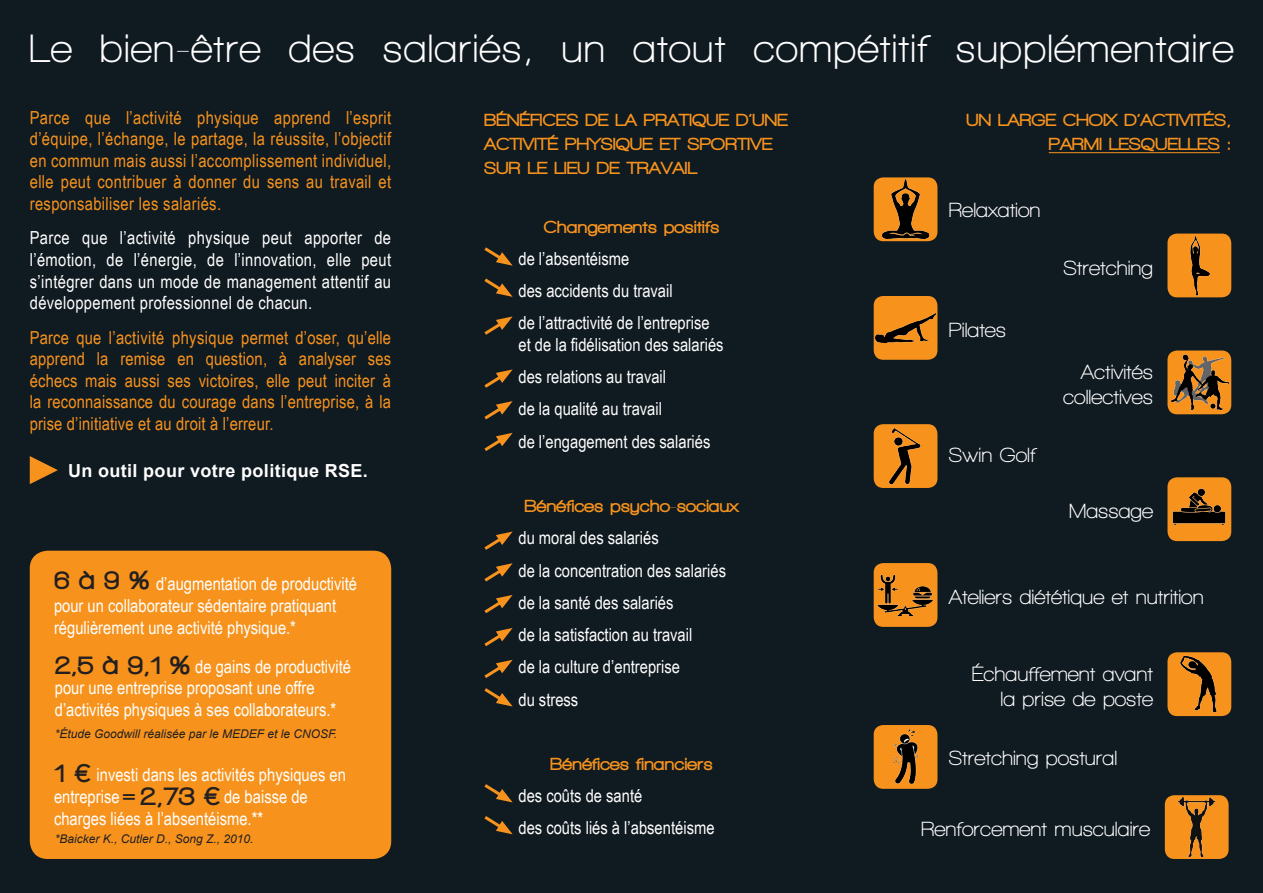
<style>
.page{position:relative;width:1263px;height:893px;background:#101a21}
.page>*{position:absolute;margin:0;border:0;box-sizing:border-box;transform-origin:0 0}
.t1{font:700 40.5px "Walkway";letter-spacing:.03em;color:#fff}
.t2{font:900 27px "Walkway";color:#231f20}
.t3{font:700 21px/25.2px "Walkway";color:#fff;text-align:right}
.t4{font:18px/32.2px "Arial Narrow";color:#fff}
.t5{font:18px/21.6px "Arial Narrow";letter-spacing:.015em;color:#f7931d;text-align:justify}
.t6{font:900 18px/24px "Walkway";letter-spacing:.025em;color:#f7931d}
.t7{font:700 18px "Arial";letter-spacing:.02em;color:#fff}
.t8{font:italic 12px "Arial";color:#231f20}
.s1{font-family:"Walkway";font-weight:900;font-size:27px;color:#231f20}
.s2{font-family:"Britannic";font-weight:700;font-size:24px}
</style>
<div class="page">
<hr style="left:1049px;top:152px;width:171px;height:1px;background:#f7931d">
<div style="left:30px;top:551px;width:361px;height:308px;background:#f7931d;border-radius:18px"></div>
<div style="left:874px;top:177px;width:63px;height:64px;background:#f7931d;border-radius:10px"></div>
<img style="left:882px;top:180px;width:46px;height:59px">
<div style="left:1167px;top:350px;width:64px;height:64px;background:#f7931d;border-radius:10px"></div>
<img style="left:1170px;top:353px;width:59px;height:59px">
<div style="left:1167px;top:652px;width:64px;height:64px;background:#f7931d;border-radius:10px"></div>
<img style="left:1180px;top:655px;width:37px;height:58px">
<div style="left:1167px;top:477px;width:64px;height:64px;background:#f7931d;border-radius:10px"></div>
<img style="left:1172px;top:488px;width:54px;height:38px">
<div style="left:874px;top:424px;width:63px;height:64px;background:#f7931d;border-radius:10px"></div>
<img style="left:888px;top:428px;width:33px;height:57px">
<div style="left:874px;top:563px;width:63px;height:64px;background:#f7931d;border-radius:10px"></div>
<img style="left:877px;top:574px;width:57px;height:43px">
<div style="left:874px;top:296px;width:63px;height:64px;background:#f7931d;border-radius:10px"></div>
<img style="left:876px;top:313px;width:59px;height:30px">
<div style="left:1165px;top:795px;width:63px;height:64px;background:#f7931d;border-radius:10px"></div>
<img style="left:1179px;top:797px;width:36px;height:60px">
<div style="left:874px;top:725px;width:63px;height:64px;background:#f7931d;border-radius:10px"></div>
<img style="left:893px;top:729px;width:26px;height:56px">
<div style="left:1167px;top:234px;width:64px;height:63px;background:#f7931d;border-radius:10px"></div>
<img style="left:1190px;top:236px;width:21px;height:59px">
<svg style="left:484px;top:278px;width:29px;height:19px"></svg>
<svg style="left:484px;top:816px;width:29px;height:18px"></svg>
<svg style="left:484px;top:247px;width:29px;height:19px"></svg>
<svg style="left:484px;top:784px;width:29px;height:18px"></svg>
<svg style="left:484px;top:316px;width:29px;height:19px"></svg>
<svg style="left:484px;top:369px;width:29px;height:19px"></svg>
<svg style="left:484px;top:531px;width:29px;height:19px"></svg>
<svg style="left:484px;top:433px;width:29px;height:18px"></svg>
<svg style="left:484px;top:595px;width:29px;height:19px"></svg>
<svg style="left:484px;top:628px;width:29px;height:19px"></svg>
<svg style="left:484px;top:660px;width:29px;height:46px"></svg>
<svg style="left:484px;top:401px;width:29px;height:19px"></svg>
<svg style="left:484px;top:563px;width:29px;height:19px"></svg>
<svg style="left:30px;top:456px;width:28px;height:28px"></svg>
<h1 class="t1" style="left:29px;top:27px;width:1206px">Le bien-être des salariés, un atout compétitif supplémentaire</h1>
<p class="t5" style="left:30px;top:106px;width:363px">Parce que l’activité physique apprend l’esprit d’équipe, l’échange, le partage, la réussite, l’objectif en commun mais aussi l’accomplissement individuel, elle peut contribuer à donner du sens au travail et responsabiliser les salariés.</p>
<p class="t4" style="left:30px;top:227px;width:363px;line-height:21.6px;text-align:justify">Parce que l’activité physique peut apporter de l’émotion, de l’énergie, de l’innovation, elle peut s’intégrer dans un mode de management attentif au développement professionnel de chacun.</p>
<p class="t5" style="left:30px;top:326px;width:363px">Parce que l’activité physique permet d’oser, qu’elle apprend la remise en question, à analyser ses échecs mais aussi ses victoires, elle peut inciter à la reconnaissance du courage dans l’entreprise, à la prise d’initiative et au droit à l’erreur.</p>
<p class="t7" style="left:68px;top:458px;width:301px">Un outil pour votre politique RSE.</p>
<h2 class="t2" style="left:54px;top:566px;width:97px">6 à 9 %</h2>
<p class="t4" style="left:54px;top:573px;width:305px;line-height:21.6px;text-indent:102px">d’augmentation de productivité pour un collaborateur sédentaire pratiquant régulièrement une activité physique.*</p>
<p class="t4" style="left:55px;top:655px;width:298px;line-height:21.6px"><span class="s1">2,5 à 9,1 %</span> de gains de productivité pour une entreprise proposant une offre d’activités physiques à ses collaborateurs.*</p>
<p class="t8" style="left:55px;top:726px;width:284px">*Étude Goodwill réalisée par le MEDEF et le CNOSF.</p>
<h2 class="t2" style="left:54px;top:758px;width:38px">1 €</h2>
<p class="t4" style="left:54px;top:763px;width:293px;line-height:21.6px;text-indent:43px">investi dans les activités physiques en entreprise</p>
<h2 class="t2" style="left:123px;top:782px;width:98px"><span class="s2">=</span> 2,73 €</h2>
<p class="t4" style="left:54px;top:785px;width:255px;line-height:21.6px;text-indent:170px">de baisse de charges liées à l’absentéisme.**</p>
<p class="t8" style="left:55px;top:831px;width:200px">*Baicker K., Cutler D., Song Z., 2010.</p>
<p class="t6" style="left:484px;top:108px;width:305px">BÉNÉFICES DE LA PRATIQUE D’UNE<br>ACTIVITÉ PHYSIQUE ET SPORTIVE<br>SUR LE LIEU DE TRAVAIL</p>
<p class="t6" style="left:966px;top:108px;width:266px;text-align:right">UN LARGE CHOIX D’ACTIVITÉS,<br>PARMI LESQUELLES :</p>
<p class="t6" style="left:544px;top:214px;width:177px">Changements positifs</p>
<p class="t4" style="left:518px;top:242px;width:193px">de l’absentéisme<br>des accidents du travail<br>de l’attractivité de l’entreprise</p>
<p class="t4" style="left:518px;top:328px;width:207px">et de la fidélisation des salariés des relations au travail<br>de la qualité au travail<br>de l’engagement des salariés</p>
<p class="t6" style="left:525px;top:494px;width:215px">Bénéfices psycho-sociaux</p>
<p class="t4" style="left:518px;top:521px;width:209px">du moral des salariés<br>de la concentration des salariés de la santé des salariés<br>de la satisfaction au travail<br>de la culture d’entreprise<br>du stress</p>
<p class="t6" style="left:550px;top:752px;width:163px">Bénéfices financiers</p>
<p class="t4" style="left:518px;top:779px;width:198px">des coûts de santé<br>des coûts liés à l’absentéisme</p>
<p class="t3" style="left:949px;top:197px;width:93px">Relaxation</p>
<p class="t3" style="left:949px;top:317px;width:59px">Pilates</p>
<p class="t3" style="left:949px;top:442px;width:88px">Swin Golf</p>
<p class="t3" style="left:1063px;top:255px;width:91px">Stretching</p>
<p class="t3" style="left:1063px;top:359px;width:91px">Activités collectives</p>
<p class="t3" style="left:1069px;top:498px;width:85px">Massage</p>
<p class="t3" style="left:949px;top:584px;width:256px">Ateliers diététique et nutrition</p>
<p class="t3" style="left:972px;top:661px;width:183px">Échauffement avant la prise de poste</p>
<p class="t3" style="left:949px;top:745px;width:170px">Stretching postural</p>
<p class="t3" style="left:921px;top:816px;width:231px">Renforcement musculaire</p>
</div>
